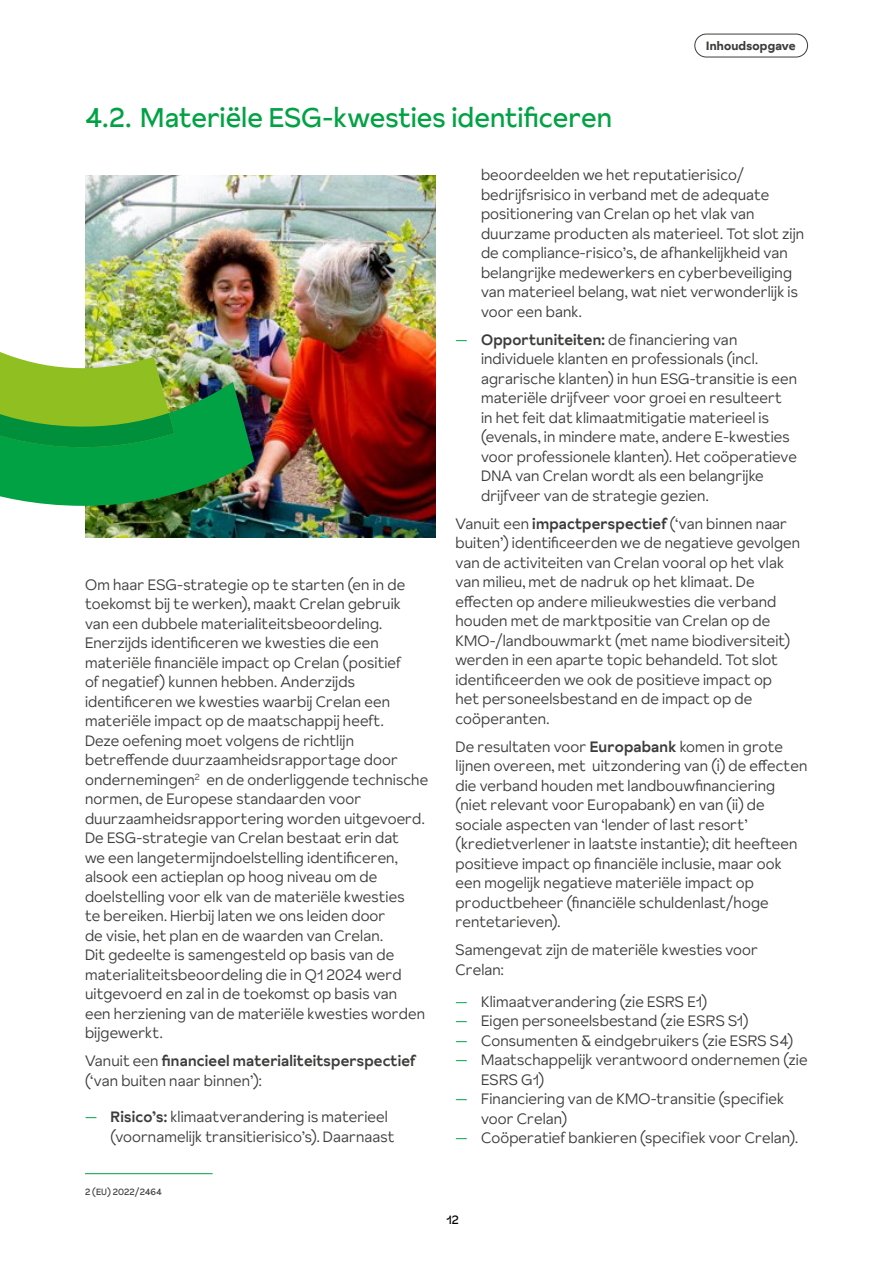
<style>
.page{position:relative;width:893px;height:1263px;background:#fff}
.page>*{position:absolute;margin:0;border:0;box-sizing:border-box;transform-origin:0 0}
.t1{font:27px "Crelan Sunset";color:#00a244}
.t2{font:300 15px/19.5px "Crelan Sunset";letter-spacing:.01em;color:#3c3c3b}
.t3{font:500 15px/19.5px "Crelan Sunset";letter-spacing:.01em;color:#3c3c3b}
.t4{font:700 12px "Crelan Sunset";letter-spacing:.015em;color:#3c3c3b}
.t5{font:12px "Crelan Sunset";color:#000}
.t6{font:9px "Crelan Sunset";color:#3c3c3b}
.s1{font-weight:300}
.s2{color:#00a244}
.s3{font-weight:500}
</style>
<div class="page">
<div style="left:694px;top:34px;width:114px;height:23px;border:1px solid #3c3c3b;border-radius:11px"></div>
<hr style="left:85px;top:1173px;width:128px;height:1px;background:#00a244">
<img style="left:85px;top:176px;width:351px;height:361px">
<img style="left:0;top:333px;width:254px;height:173px">
<h1 class="t1" style="left:85px;top:98px;width:529px">4.2. Materiële ESG-kwesties identificeren</h1>
<p class="t4" style="left:706px;top:37px;width:91px">Inhoudsopgave</p>
<p class="t2" style="left:85px;top:574px;width:345px">Om haar ESG-strategie op te starten (en in de toekomst bij te werken), maakt Crelan gebruik van een dubbele materialiteitsbeoordeling.<br>Enerzijds identificeren we kwesties die een materiële financiële impact op Crelan (positief<br>of negatief) kunnen hebben. Anderzijds identificeren we kwesties waarbij Crelan een materiële impact op de maatschappij heeft.<br>Deze oefening moet volgens de richtlijn betreffende duurzaamheidsrapportage door ondernemingen<sup>2</sup> en de onderliggende technische normen, de Europese standaarden voor duurzaamheidsrapportering worden uitgevoerd.<br>De ESG-strategie van Crelan bestaat erin dat<br>we een langetermijndoelstelling identificeren, alsook een actieplan op hoog niveau om de doelstelling voor elk van de materiële kwesties<br>te bereiken. Hierbij laten we ons leiden door<br>de visie, het plan en de waarden van Crelan.<br>Dit gedeelte is samengesteld op basis van de materialiteitsbeoordeling die in Q1 2024 werd uitgevoerd en zal in de toekomst op basis van<br>een herziening van de materiële kwesties worden bijgewerkt.</p>
<p class="t3" style="left:85px;top:1051px;width:332px"><span class="s1">Vanuit een</span> financieel materialiteitsperspectief <span class="s1">(‘van buiten naar binnen’):</span></p>
<p class="t2" style="left:111px;top:1107px;width:285px;text-indent:-26px"><span class="s2">—</span> <span class="s3">Risico’s:</span> klimaatverandering is materieel (voornamelijk transitierisico’s). Daarnaast</p>
<p class="t6" style="left:85px;top:1185px;width:78px">2 (EU) 2022/2464</p>
<p class="t2" style="left:481px;top:165px;width:325px">beoordeelden we het reputatierisico/ bedrijfsrisico in verband met de adequate positionering van Crelan op het vlak van duurzame producten als materieel. Tot slot zijn de compliance-risico’s, de afhankelijkheid van belangrijke medewerkers en cyberbeveiliging van materieel belang, wat niet verwonderlijk is voor een bank.</p>
<p class="t2" style="left:481px;top:329px;width:318px;text-indent:-26px"><span class="s2">—</span> <span class="s3">Opportuniteiten:</span> de financiering van individuele klanten en professionals (incl. agrarische klanten) in hun ESG-transitie is een materiële drijfveer voor groei en resulteert in het feit dat klimaatmitigatie materieel is (evenals, in mindere mate, andere E-kwesties voor professionele klanten). Het coöperatieve DNA van Crelan wordt als een belangrijke drijfveer van de strategie gezien.</p>
<p class="t2" style="left:455px;top:513px;width:346px">Vanuit een <span class="s3">impactperspectief</span> (‘van binnen naar buiten’) identificeerden we de negatieve gevolgen van de activiteiten van Crelan vooral op het vlak van milieu, met de nadruk op het klimaat. De effecten op andere milieukwesties die verband houden met de marktpositie van Crelan op de KMO-/landbouwmarkt (met name biodiversiteit) werden in een aparte topic behandeld. Tot slot identificeerden we ook de positieve impact op<br>het personeelsbestand en de impact op de coöperanten.</p>
<p class="t2" style="left:455px;top:736px;width:353px">De resultaten voor <span class="s3">Europabank</span> komen in grote lijnen overeen, met uitzondering van (i) de effecten die verband houden met landbouwfinanciering (niet relevant voor Europabank) en van (ii) de sociale aspecten van ‘lender of last resort’ (kredietverlener in laatste instantie); dit heefteen positieve impact op financiële inclusie, maar ook een mogelijk negatieve materiële impact op productbeheer (financiële schuldenlast/hoge rentetarieven).</p>
<p class="t2" style="left:455px;top:940px;width:304px">Samengevat zijn de materiële kwesties voor<br>Crelan:</p>
<p class="t2" style="left:455px;top:992px;width:253px"><span class="s2">—</span> Klimaatverandering (zie ESRS E1)</p>
<p class="t2" style="left:455px;top:1011px;width:294px"><span class="s2">—</span> Eigen personeelsbestand (zie ESRS S1)</p>
<p class="t2" style="left:455px;top:1031px;width:339px"><span class="s2">—</span> Consumenten &amp; eindgebruikers (zie ESRS S4)</p>
<p class="t2" style="left:481px;top:1050px;width:328px;text-indent:-26px"><span class="s2">—</span> Maatschappelijk verantwoord ondernemen (zie<br>ESRS G1)</p>
<p class="t2" style="left:481px;top:1089px;width:305px;text-indent:-26px"><span class="s2">—</span> Financiering van de KMO-transitie (specifiek voor Crelan)</p>
<p class="t2" style="left:455px;top:1128px;width:344px"><span class="s2">—</span> Coöperatief bankieren (specifiek voor Crelan).</p>
<p class="t5" style="left:447px;top:1212px;width:14px">12</p>
</div>
